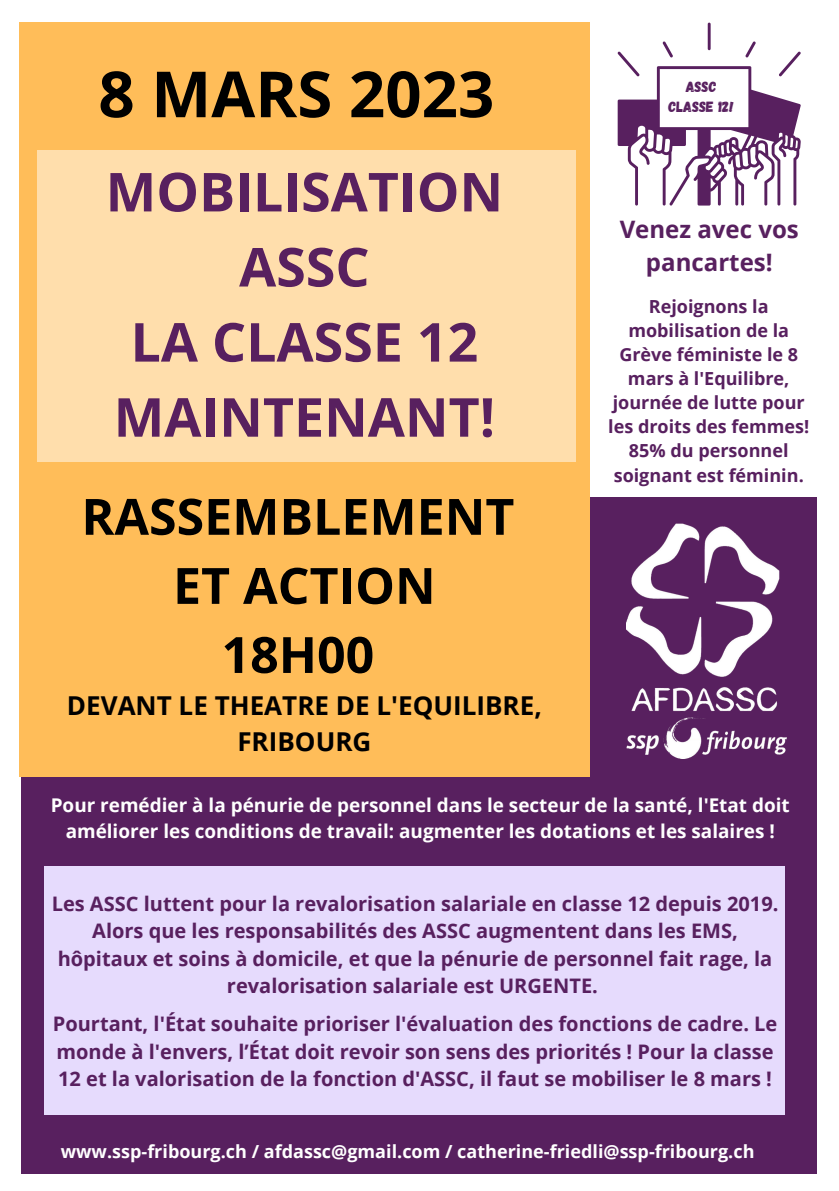
<style>
.page{position:relative;width:839px;height:1191px;background:#fff}
.page>*{position:absolute;margin:0;border:0;box-sizing:border-box;transform-origin:0 0}
.t1{font:700 63.6px "Open Sans";color:#000}
.t2{font:700 53.8px/75px "Open Sans";color:#58205f;text-align:center}
.t3{font:700 50px/69px "Open Sans";color:#000;text-align:center}
.t4{font:700 26px/36px "Open Sans";color:#000;text-align:center}
.t5{font:700 24px/33px "Open Sans";color:#58205f;text-align:center}
.t6{font:700 20px/27.4px "Open Sans";color:#58205f;text-align:center}
.t7{font:700 19px/25.6px "Open Sans";color:#fff;text-align:center}
.t8{font:700 18px/24px "Open Sans";color:#58205f;text-align:center}
.t9{font:700 18px "Open Sans";color:#fff}
.t10{font:14.8px/19.6px "Gagalin";color:#58205f;text-align:center}
</style>
<div class="page">
<div style="left:21px;top:498px;width:796px;height:676px;background:#58205f"></div>
<div style="left:20px;top:22px;width:569px;height:755px;background:#ffbd59"></div>
<hr style="left:707px;top:23px;width:3px;height:27px;background:#58205f">
<svg style="left:617px;top:41px;width:183px;height:165px"></svg>
<div style="left:37px;top:151px;width:538px;height:311px;background:#ffdeac"></div>
<img style="left:626px;top:523px;width:160px;height:235px">
<div style="left:44px;top:866px;width:740px;height:248px;background:#e6dbfd"></div>
<h1 class="t1" style="left:98px;top:49px;width:397px">8 MARS 2023</h1>
<p class="t10" style="left:668px;top:77px;width:67px">ASSC<br>CLASSE 12!</p>
<h2 class="t2" style="left:106px;top:153px;width:399px">MOBILISATION<br>ASSC<br>LA CLASSE 12<br>MAINTENANT!</h2>
<h3 class="t3" style="left:81px;top:481px;width:434px">RASSEMBLEMENT<br>ET ACTION<br>18H00</h3>
<h3 class="t4" style="left:67px;top:687px;width:476px">DEVANT LE THEATRE DE L'EQUILIBRE,<br>FRIBOURG</h3>
<p class="t5" style="left:619px;top:212px;width:181px">Venez avec vos pancartes!</p>
<p class="t8" style="left:608px;top:294px;width:202px">Rejoignons la mobilisation de la<br>Grève féministe le 8 mars à l'Equilibre, journée de lutte pour les droits des femmes!<br>85% du personnel soignant est féminin.</p>
<p class="t7" style="left:51px;top:792px;width:740px">Pour remédier à la pénurie de personnel dans le secteur de la santé, l'Etat doit améliorer les conditions de travail: augmenter les dotations et les salaires !</p>
<p class="t6" style="left:52px;top:890px;width:728px">Les ASSC luttent pour la revalorisation salariale en classe 12 depuis 2019.<br>Alors que les responsabilités des ASSC augmentent dans les EMS, hôpitaux et soins à domicile, et que la pénurie de personnel fait rage, la revalorisation salariale est URGENTE.</p>
<p class="t6" style="left:53px;top:1010px;width:726px;text-align:left">Pourtant, l'État souhaite prioriser l'évaluation des fonctions de cadre. Le monde à l'envers, l’État doit revoir son sens des priorités ! Pour la classe<br>12 et la valorisation de la fonction d'ASSC, il faut se mobiliser le 8 mars !</p>
<p class="t9" style="left:61px;top:1138px;width:695px">www.ssp-fribourg.ch / afdassc@gmail.com / catherine-friedli@ssp-fribourg.ch</p>
</div>
